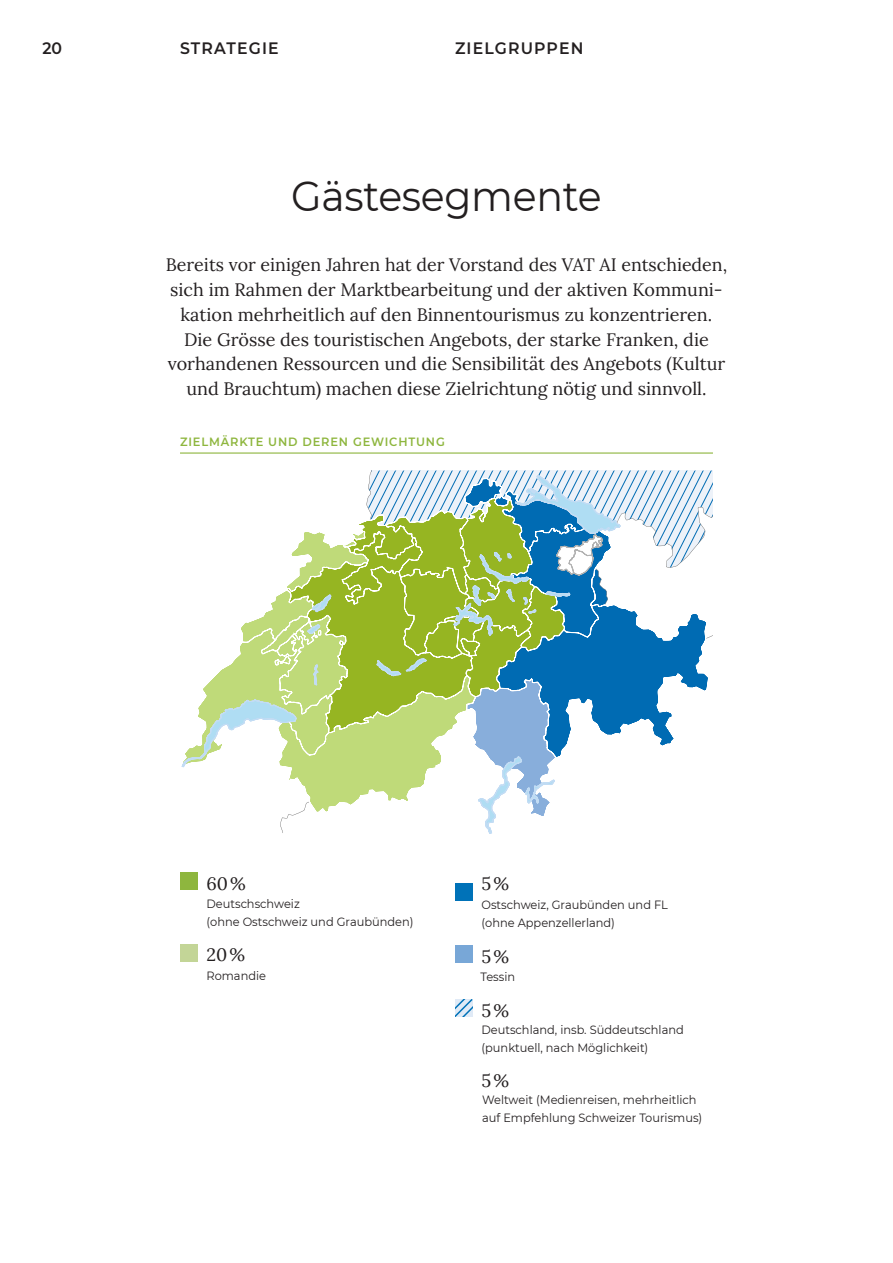
<style>
.page{position:relative;width:893px;height:1263px;background:#fff}
.page>*{position:absolute;margin:0;border:0;box-sizing:border-box;transform-origin:0 0}
.t1{font:42px "Montserrat";letter-spacing:-.01em;color:#231f20;scale:.94 1}
.t2{font:18px/24.8px "Lora";color:#231f20;text-align:center}
.t3{font:600 16.5px "Montserrat";letter-spacing:.075em;color:#231f20;scale:.95 1}
.t4{font:12px/18px "Montserrat";color:#231f20;scale:.95 1}
.t5{font:600 12px "Montserrat";letter-spacing:.075em;color:#8eb63e;scale:.95 1}
</style>
<div class="page">
<svg style="left:182px;top:471px;width:531px;height:362px"></svg>
<hr style="left:180px;top:452px;width:533px;height:2px;background:#8eb63e">
<div style="left:180px;top:873px;width:17px;height:17px;background:#8eb63e"></div>
<div style="left:180px;top:944px;width:17px;height:17px;background:#c3d597"></div>
<div style="left:455px;top:884px;width:17px;height:17px;background:#0072b8"></div>
<div style="left:455px;top:945px;width:17px;height:17px;background:#78a7d7"></div>
<svg style="left:455px;top:999px;width:17px;height:17px"></svg>
<p class="t3" style="left:43px;top:37px;width:22px">20</p>
<p class="t3" style="left:180px;top:37px;width:105px">STRATEGIE</p>
<p class="t3" style="left:455px;top:37px;width:137px">ZIELGRUPPEN</p>
<h1 class="t1" style="left:291px;top:167px;width:332px">Gästesegmente</h1>
<p class="t2" style="left:166px;top:251px;width:563px">Bereits vor einigen Jahren hat der Vorstand des VAT AI entschieden, sich im Rahmen der Marktbearbeitung und der aktiven Kommuni&shy;kation mehrheitlich auf den Binnentourismus zu konzentrieren.<br>Die Grösse des touristischen Angebots, der starke Franken, die vorhandenen Ressourcen und die Sensibilität des Angebots (Kultur und Brauchtum) machen diese Zielrichtung nötig und sinnvoll.</p>
<p class="t5" style="left:180px;top:433px;width:280px">ZIELMÄRKTE UND DEREN GEWICHTUNG</p>
<p class="t2" style="left:206px;top:870px;width:41px">60%</p>
<p class="t4" style="left:206px;top:894px;width:220px">Deutschschweiz<br>(ohne Ostschweiz und Graubünden)</p>
<p class="t2" style="left:206px;top:941px;width:40px">20%</p>
<p class="t4" style="left:206px;top:966px;width:64px">Romandie</p>
<p class="t2" style="left:481px;top:870px;width:29px">5%</p>
<p class="t4" style="left:481px;top:895px;width:198px">Ostschweiz, Graubünden und FL (ohne Appenzellerland)</p>
<p class="t2" style="left:481px;top:942px;width:29px">5%</p>
<p class="t4" style="left:480px;top:967px;width:38px">Tessin</p>
<p class="t2" style="left:481px;top:996px;width:29px">5%</p>
<p class="t4" style="left:481px;top:1020px;width:215px">Deutschland, insb. Süddeutschland (punktuell, nach Möglichkeit)</p>
<p class="t2" style="left:481px;top:1067px;width:29px">5%</p>
<p class="t4" style="left:482px;top:1090px;width:233px">Weltweit (Medienreisen, mehrheitlich auf Empfehlung Schweizer Tourismus)</p>
</div>
